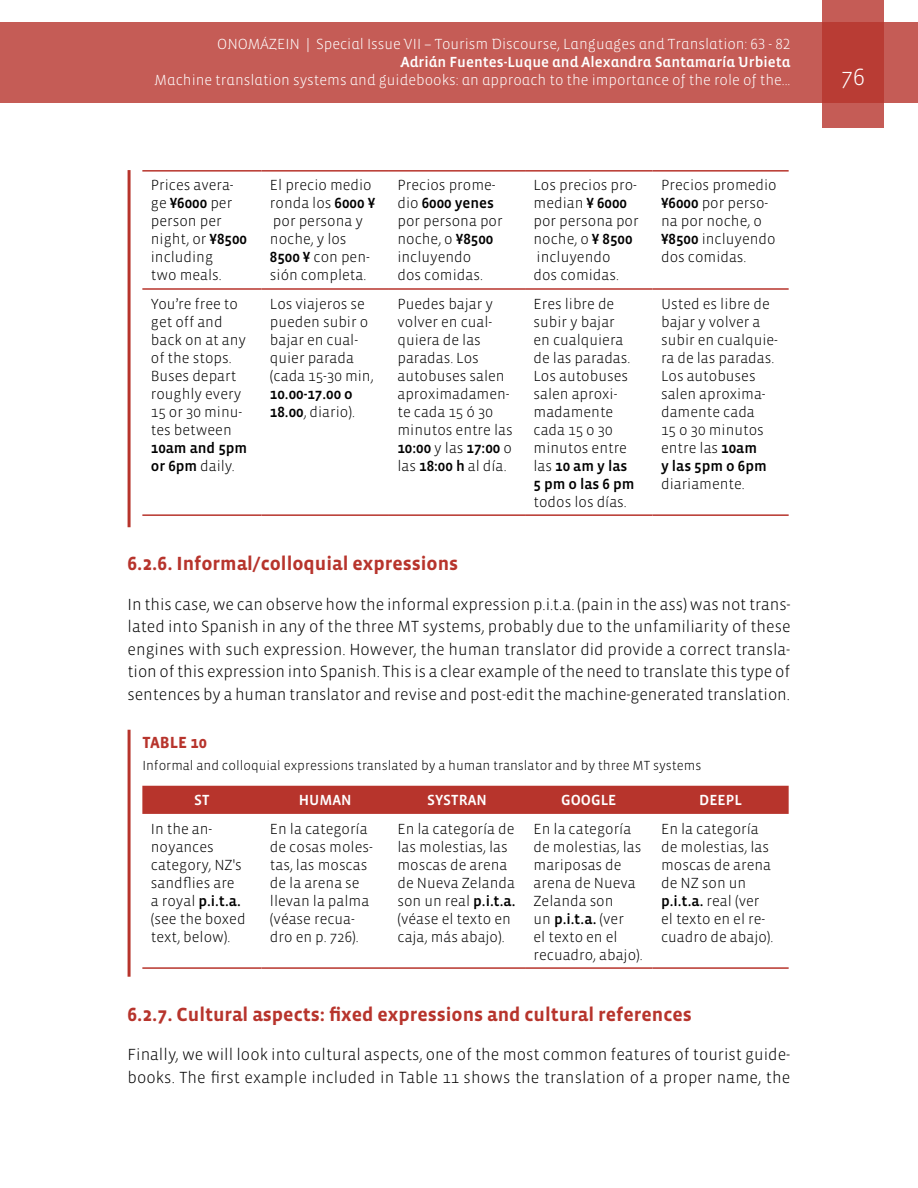
<style>
.page{position:relative;width:918px;height:1188px;background:#fff}
.page>*{position:absolute;margin:0;border:0;box-sizing:border-box;transform-origin:0 0}
.t1{font:300 24px "Vista Sans";color:#fff}
.t2{font:700 19.5px "Vista Sans";color:#b7342c}
.t3{font:300 16.5px/22.5px "Vista Sans";color:#000;text-align:justify}
.t4{font:700 16.5px "Vista Sans";color:#b7342c}
.t5{font:300 15px/18px "Vista Sans";color:#000}
.t6{font:300 15px "Vista Sans Alt";color:#fff}
.t7{font:15px/18px "Vista Sans Med";color:#000}
.t8{font:15px "Vista Sans Alt Med";color:#fff}
.t9{font:15px "Vista Sans Med";color:#fff}
.t10{font:300 13.5px "Vista Sans";color:#000}
.s1{font-family:"Vista Sans Med";font-weight:400}
.s2{font-family:"Vista Sans";font-weight:300}
</style>
<div class="page">
<div style="left:0;top:23px;width:918px;height:80px;background:#c55c56"></div>
<svg style="left:822px;top:0;width:62px;height:128px;background:#bd4740"></svg>
<hr style="left:142px;top:170px;width:119px;height:2px;background:#b7342c">
<hr style="left:261px;top:170px;width:128px;height:2px;background:#b7342c">
<hr style="left:389px;top:170px;width:136px;height:2px;background:#b7342c">
<hr style="left:525px;top:170px;width:128px;height:2px;background:#b7342c">
<hr style="left:653px;top:170px;width:136px;height:2px;background:#b7342c">
<hr style="left:142px;top:288px;width:119px;height:2px;background:#b7342c">
<hr style="left:261px;top:288px;width:128px;height:2px;background:#b7342c">
<hr style="left:389px;top:288px;width:136px;height:2px;background:#b7342c">
<hr style="left:525px;top:288px;width:128px;height:2px;background:#b7342c">
<hr style="left:653px;top:288px;width:136px;height:2px;background:#b7342c">
<hr style="left:142px;top:514px;width:119px;height:2px;background:#b7342c">
<hr style="left:261px;top:514px;width:128px;height:2px;background:#b7342c">
<hr style="left:389px;top:514px;width:136px;height:2px;background:#b7342c">
<hr style="left:525px;top:514px;width:128px;height:2px;background:#b7342c">
<hr style="left:653px;top:514px;width:136px;height:2px;background:#b7342c">
<hr style="left:128px;top:170px;width:3px;height:357px;background:#b7342c">
<div style="left:142px;top:786px;width:647px;height:28px;background:#b7342c"></div>
<hr style="left:142px;top:967px;width:119px;height:2px;background:#b7342c">
<hr style="left:261px;top:967px;width:128px;height:2px;background:#b7342c">
<hr style="left:389px;top:967px;width:136px;height:2px;background:#b7342c">
<hr style="left:525px;top:967px;width:128px;height:2px;background:#b7342c">
<hr style="left:653px;top:967px;width:136px;height:2px;background:#b7342c">
<hr style="left:128px;top:730px;width:3px;height:247px;background:#b7342c">
<p class="t6" style="left:217px;top:37px;width:575px">ONOMÁZEIN | Special Issue VII – Tourism Discourse, Languages and Translation: 63 - 82</p>
<p class="t8" style="left:401px;top:55px;width:391px">Adrián Fuentes-Luque and Alexandra Santamaría Urbieta</p>
<p class="t6" style="left:155px;top:73px;width:637px">Machine translation systems and guidebooks: an approach to the importance of the role of the...</p>
<h1 class="t1" style="left:841px;top:65px;width:25px">76</h1>
<p class="t5" style="left:151px;top:177px;width:98px">Prices avera&shy;ge <span class="s1">¥6000</span> per person per night, or <span class="s1">¥8500 </span>including<br>two meals.</p>
<p class="t5" style="left:270px;top:177px;width:107px">El precio medio ronda los <span class="s1">6000 ¥ </span>por persona y noche, y los<br><span class="s1">8500 ¥</span> con pen&shy;sión completa.</p>
<p class="t5" style="left:397px;top:177px;width:100px">Precios prome-</p>
<p class="t7" style="left:397px;top:195px;width:98px"><span class="s2">dio</span> 6000 yenes</p>
<p class="t5" style="left:397px;top:213px;width:107px">por persona por noche, o <span class="s1">¥8500 </span>incluyendo<br>dos comidas.</p>
<p class="t5" style="left:151px;top:295px;width:97px">You’re free to get off and back on at any of the stops.<br>Buses depart roughly every<br>15 or 30 minu&shy;tes between</p>
<p class="t7" style="left:151px;top:439px;width:98px">10am and 5pm</p>
<p class="t5" style="left:151px;top:457px;width:85px"><span class="s1">or 6pm</span> daily.</p>
<p class="t5" style="left:270px;top:295px;width:105px">Los viajeros se pueden subir o bajar en cual&shy;quier parada (cada 15-30 min,</p>
<p class="t7" style="left:270px;top:385px;width:84px">10.00-17.00 o</p>
<p class="t5" style="left:270px;top:403px;width:86px"><span class="s1">18.00</span>, diario).</p>
<p class="t5" style="left:397px;top:295px;width:117px">Puedes bajar y volver en cual&shy;quiera de las paradas. Los autobuses salen aproximadamen&shy;te cada 15 ó 30 minutos entre las</p>
<p class="t7" style="left:397px;top:439px;width:116px">10:00 <span class="s2">y las</span> 17:00 <span class="s2">o</span></p>
<p class="t5" style="left:397px;top:457px;width:111px">las <span class="s1">18:00 h</span> al día.</p>
<p class="t5" style="left:534px;top:177px;width:107px">Los precios pro&shy;median <span class="s1">¥ 6000 </span>por persona por noche, o <span class="s1">¥ 8500 </span>incluyendo<br>dos comidas.</p>
<p class="t5" style="left:661px;top:177px;width:117px">Precios promedio <span class="s1">¥6000</span> por perso&shy;na por noche, o <span class="s1">¥8500</span> incluyendo dos comidas.</p>
<p class="t5" style="left:534px;top:295px;width:98px">Eres libre de subir y bajar en cualquiera de las paradas.<br>Los autobuses salen aproxi&shy;madamente cada 15 o 30 minutos entre</p>
<p class="t7" style="left:534px;top:457px;width:102px"><span class="s2">las</span> 10 am y las<br>5 pm o las 6 pm</p>
<p class="t5" style="left:534px;top:493px;width:95px">todos los días.</p>
<p class="t5" style="left:661px;top:295px;width:118px">Usted es libre de bajar y volver a subir en cualquie&shy;ra de las paradas.<br>Los autobuses salen aproxima&shy;damente cada<br>15 o 30 minutos entre las <span class="s1">10am</span></p>
<p class="t7" style="left:661px;top:457px;width:107px">y las 5pm o 6pm</p>
<p class="t5" style="left:661px;top:475px;width:85px">diariamente.</p>
<h2 class="t2" style="left:128px;top:554px;width:332px">6.2.6. Informal/colloquial expressions</h2>
<p class="t3" style="left:128px;top:594px;width:665px">In this case, we can observe how the informal expression p.i.t.a. (pain in the ass) was not trans&shy;lated into Spanish in any of the three MT systems, probably due to the unfamiliarity of these engines with such expression. However, the human translator did provide a correct transla&shy;tion of this expression into Spanish. This is a clear example of the need to translate this type of sentences by a human translator and revise and post-edit the machine-generated translation.</p>
<p class="t4" style="left:142px;top:734px;width:66px">TABLE 10</p>
<p class="t10" style="left:142px;top:758px;width:561px">Informal and colloquial expressions translated by a human translator and by three MT systems</p>
<p class="t9" style="left:194px;top:793px;width:17px">ST</p>
<p class="t9" style="left:299px;top:793px;width:54px">HUMAN</p>
<p class="t9" style="left:427px;top:793px;width:61px">SYSTRAN</p>
<p class="t9" style="left:561px;top:793px;width:57px">GOOGLE</p>
<p class="t9" style="left:699px;top:793px;width:44px">DEEPL</p>
<p class="t5" style="left:151px;top:820px;width:92px">In the an&shy;noyances category, NZ's sandflies are</p>
<p class="t7" style="left:151px;top:892px;width:92px"><span class="s2">a royal</span> p.i.t.a.</p>
<p class="t5" style="left:151px;top:910px;width:96px">(see the boxed text, below).</p>
<p class="t5" style="left:270px;top:820px;width:104px">En la categoría de cosas moles&shy;tas, las moscas de la arena se llevan la palma (véase recua&shy;dro en p. 726).</p>
<p class="t5" style="left:397px;top:820px;width:120px">En la categoría de las molestias, las moscas de arena de Nueva Zelanda son un real <span class="s1">p.i.t.a. </span>(véase el texto en caja, más abajo).</p>
<p class="t5" style="left:534px;top:820px;width:109px">En la categoría de molestias, las mariposas de arena de Nueva<br>Zelanda son</p>
<p class="t5" style="left:661px;top:820px;width:112px">En la categoría de molestias, las moscas de arena de NZ son un</p>
<p class="t7" style="left:661px;top:892px;width:100px">p.i.t.a. <span class="s2">real (ver</span></p>
<p class="t5" style="left:661px;top:910px;width:114px">el texto en el re&shy;cuadro de abajo).</p>
<p class="t7" style="left:534px;top:910px;width:92px"><span class="s2">un</span> p.i.t.a. <span class="s2">(ver</span></p>
<p class="t5" style="left:534px;top:928px;width:111px">el texto en el recuadro, abajo).</p>
<h2 class="t2" style="left:128px;top:1004px;width:566px">6.2.7. Cultural aspects: fixed expressions and cultural references</h2>
<p class="t3" style="left:128px;top:1044px;width:664px">Finally, we will look into cultural aspects, one of the most common features of tourist guide&shy;books. The first example included in Table 11 shows the translation of a proper name, the</p>
</div>
